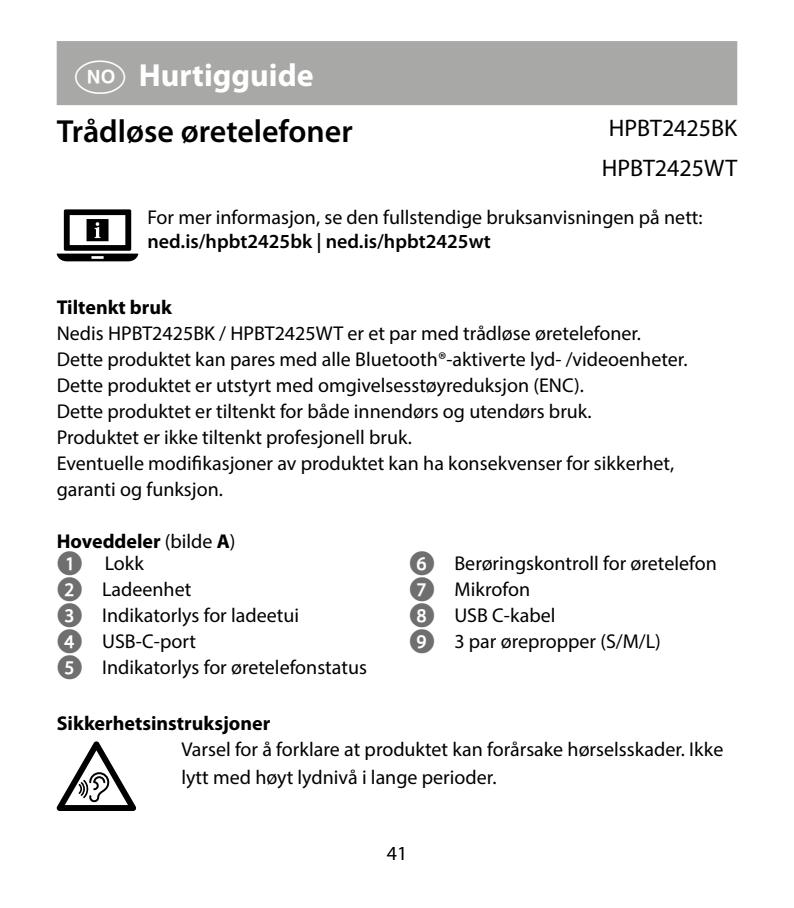
<style>
.page{position:relative;width:794px;height:908px;background:#fff}
.page>*{position:absolute;margin:0;border:0;box-sizing:border-box;transform-origin:0 0}
.t1{font:600 32px/55.2px "Myriad Pro";color:#000}
.t2{font:24px/40px "Myriad Pro";color:#000}
.t3{font:20px/26px "Myriad Pro";color:#000}
.t4{font:700 20px/22px "Myriad Pro";color:#000}
.t5{font:600 20px "Myriad Pro";color:#000}
.s1{font-family:"manualise countrycodes";font-weight:400;font-size:48px;color:#fff}
.s2{font-weight:700;color:#fff}
.s3{font-weight:400}
.s4{font-family:"Manualise Call out Closed Glyphs Bold Bold";font-weight:400;font-size:24px;color:#706f6f}
.s5{font-family:"Manualise Call out Closed Glyphs Bold Bold";font-size:24px;color:#706f6f}
</style>
<div class="page">
<div style="left:57px;top:41px;width:680px;height:64px;background:#a8a8a7"></div>
<svg style="left:57px;top:209px;width:81px;height:52px"></svg>
<svg style="left:57px;top:741px;width:79px;height:69px"></svg>
<h1 class="t1" style="left:57px;top:47px;width:297px;text-indent:11px"><span class="s1">f</span> <span class="s2">Hurtigguide<br></span>Trådløse øretelefoner</h1>
<p class="t2" style="left:602px;top:107px;width:137px">HPBT2425BK<br>HPBT2425WT</p>
<p class="t3" style="left:147px;top:204px;width:557px">For mer informasjon, se den fullstendige bruksanvisningen på nett:</p>
<p class="t5" style="left:147px;top:229px;width:345px">ned.is/hpbt2425bk | ned.is/hpbt2425wt</p>
<p class="t4" style="left:57px;top:295px;width:117px">Tiltenkt bruk</p>
<p class="t3" style="left:57px;top:319px;width:632px">Nedis HPBT2425BK / HPBT2425WT er et par med trådløse øretelefoner.<br>Dette produktet kan pares med alle Bluetooth®-aktiverte lyd- /videoenheter.<br>Dette produktet er utstyrt med omgivelsesstøyreduksjon (ENC).<br>Dette produktet er tiltenkt for både innendørs og utendørs bruk.<br>Produktet er ikke tiltenkt profesjonell bruk.<br>Eventuelle modifikasjoner av produktet kan ha konsekvenser for sikkerhet, garanti og funksjon.</p>
<p class="t4" style="left:57px;top:529px;width:180px">Hoveddeler <span class="s3">(bilde</span> A<span class="s3">)<br></span><span class="s4">1</span> <span class="s3">Lokk</span></p>
<p class="t3" style="left:57px;top:575px;width:312px"><span class="s5">2</span> Ladeenhet<br><span class="s5">3</span> Indikatorlys for ladeetui<br><span class="s5">4</span> USB-C-port<br><span class="s5">5</span> Indikatorlys for øretelefonstatus</p>
<p class="t3" style="left:409px;top:549px;width:309px"><span class="s5">6</span> Berøringskontroll for øretelefon<br><span class="s5">7</span> Mikrofon<br><span class="s5">8</span> USB C-kabel<br><span class="s5">9</span> 3 par ørepropper (S/M/L)</p>
<p class="t4" style="left:57px;top:711px;width:215px">Sikkerhetsinstruksjoner</p>
<p class="t3" style="left:181px;top:735px;width:543px;line-height:28px">Varsel for å forklare at produktet kan forårsake hørselsskader. Ikke lytt med høyt lydnivå i lange perioder.</p>
<p class="t3" style="left:387px;top:839px;width:22px">41</p>
</div>
